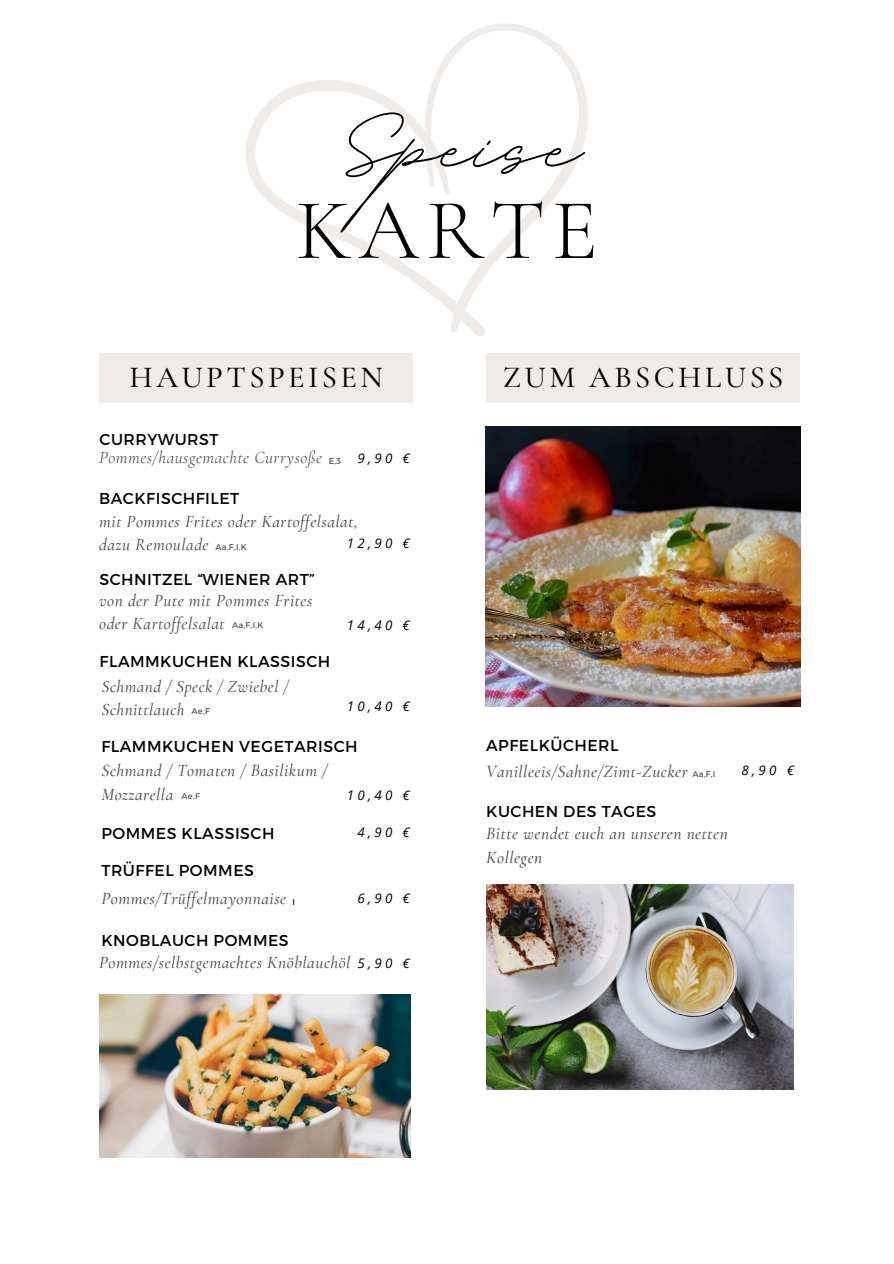
<style>
.page{position:relative;width:894px;height:1264px;background:#fff}
.page>*{position:absolute;margin:0;border:0;box-sizing:border-box;transform-origin:0 0}
.t1{font:162.45px "BD Script";color:#000}
.t2{font:300 86.55px "Cormorant Garamond";letter-spacing:.08em;color:#000}
.t3{font:500 30.6px "Cormorant Garamond";letter-spacing:.11em;color:#000}
.t4{font:italic 500 17.25px/23.7px "Cormorant Garamond";letter-spacing:.03em;color:#545454}
.t5{font:italic 17.25px "Cormorant Garamond";letter-spacing:.03em;color:#545454}
.t6{font:italic 500 17.1px/23.1px "Cormorant Garamond";letter-spacing:.03em;color:#545454}
.t7{font:15.75px "Montserrat";letter-spacing:.03em;color:#000}
.t8{font:italic 13.35px "Open Sans";letter-spacing:.25em;color:#000}
.t9{font:8.25px "Montserrat";letter-spacing:.03em;color:#545454}
.t10{font:8.25px "Montserrat";color:#000}
</style>
<div class="page">
<div style="left:99px;top:353px;width:314px;height:49px;background:#efebe8"></div>
<div style="left:486px;top:353px;width:313px;height:49px;background:#efebe8"></div>
<svg style="left:246px;top:80px;width:237px;height:256px"></svg>
<svg style="left:418px;top:23px;width:170px;height:311px"></svg>
<img style="left:486px;top:884px;width:307px;height:205px">
<img style="left:99px;top:994px;width:311px;height:163px">
<img style="left:485px;top:426px;width:315px;height:280px">
<h6 class="t1" style="left:340px;top:38px;width:241px">Speise</h6>
<h4 class="t2" style="left:295px;top:178px;width:304px">KARTE</h4>
<p class="t3" style="left:130px;top:358px;width:254px">HAUPTSPEISEN</p>
<p class="t7" style="left:99px;top:429px;width:120px">CURRYWURST</p>
<p class="t5" style="left:99px;top:446px;width:224px">Pommes/hausgemachte Currysoße</p>
<h4 class="t8" style="left:357px;top:449px;width:54px">9,90 €</h4>
<p class="t9" style="left:329px;top:456px;width:14px">E,3</p>
<h4 class="t7" style="left:99px;top:488px;width:142px">BACKFISCHFILET</h4>
<h3 class="t4" style="left:99px;top:509px;width:260px">mit Pommes Frites oder Kartoffelsalat,</h3>
<h3 class="t4" style="left:99px;top:533px;width:111px">dazu Remoulade</h3>
<p class="t8" style="left:346px;top:534px;width:65px">12,90 €</p>
<h5 class="t9" style="left:215px;top:541px;width:33px">Aa,F,I,K</h5>
<h5 class="t7" style="left:99px;top:569px;width:216px">SCHNITZEL “WIENER ART”</h5>
<h5 class="t4" style="left:99px;top:588px;width:215px">von der Pute mit Pommes Frites oder Kartoffelsalat</h5>
<p class="t9" style="left:232px;top:620px;width:33px">Aa,F,I,K</p>
<p class="t7" style="left:99px;top:650px;width:232px">FLAMMKUCHEN KLASSISCH</p>
<p class="t6" style="left:101px;top:674px;width:189px">Schmand / Speck / Zwiebel /<br>Schnittlauch</p>
<h4 class="t9" style="left:191px;top:705px;width:20px">Ae,F</h4>
<p class="t8" style="left:346px;top:616px;width:65px">14,40 €</p>
<h4 class="t8" style="left:346px;top:696px;width:65px">10,40 €</h4>
<p class="t7" style="left:101px;top:736px;width:258px">FLAMMKUCHEN VEGETARISCH</p>
<h5 class="t4" style="left:101px;top:758px;width:227px">Schmand / Tomaten / Basilikum /<br>Mozzarella</h5>
<h5 class="t9" style="left:181px;top:791px;width:20px">Ae,F</h5>
<h4 class="t7" style="left:101px;top:823px;width:174px">POMMES KLASSISCH</h4>
<h5 class="t7" style="left:101px;top:860px;width:154px">TRÜFFEL POMMES</h5>
<p class="t8" style="left:346px;top:786px;width:65px">10,40 €</p>
<p class="t8" style="left:357px;top:823px;width:54px">4,90 €</p>
<h4 class="t4" style="left:101px;top:886px;width:186px">Pommes/Trüffelmayonnaise</h4>
<h5 class="t8" style="left:357px;top:888px;width:54px">6,90 €</h5>
<h4 class="t10" style="left:292px;top:896px;width:4px">I</h4>
<p class="t7" style="left:101px;top:930px;width:189px">KNOBLAUCH POMMES</p>
<p class="t4" style="left:99px;top:950px;width:253px">Pommes/selbstgemachtes Knöblauchöl</p>
<p class="t8" style="left:357px;top:953px;width:54px">5,90 €</p>
<h4 class="t3" style="left:502px;top:358px;width:282px">ZUM ABSCHLUSS</h4>
<p class="t7" style="left:486px;top:734px;width:134px">APFELKÜCHERL</p>
<h5 class="t4" style="left:486px;top:759px;width:203px">Vanilleeis/Sahne/Zimt-Zucker</h5>
<p class="t8" style="left:741px;top:761px;width:54px">8,90 €</p>
<p class="t9" style="left:692px;top:768px;width:25px">Aa,F,I</p>
<h4 class="t7" style="left:486px;top:800px;width:172px">KUCHEN DES TAGES</h4>
<p class="t4" style="left:486px;top:822px;width:243px">Bitte wendet euch an unseren netten<br>Kollegen</p>
</div>
